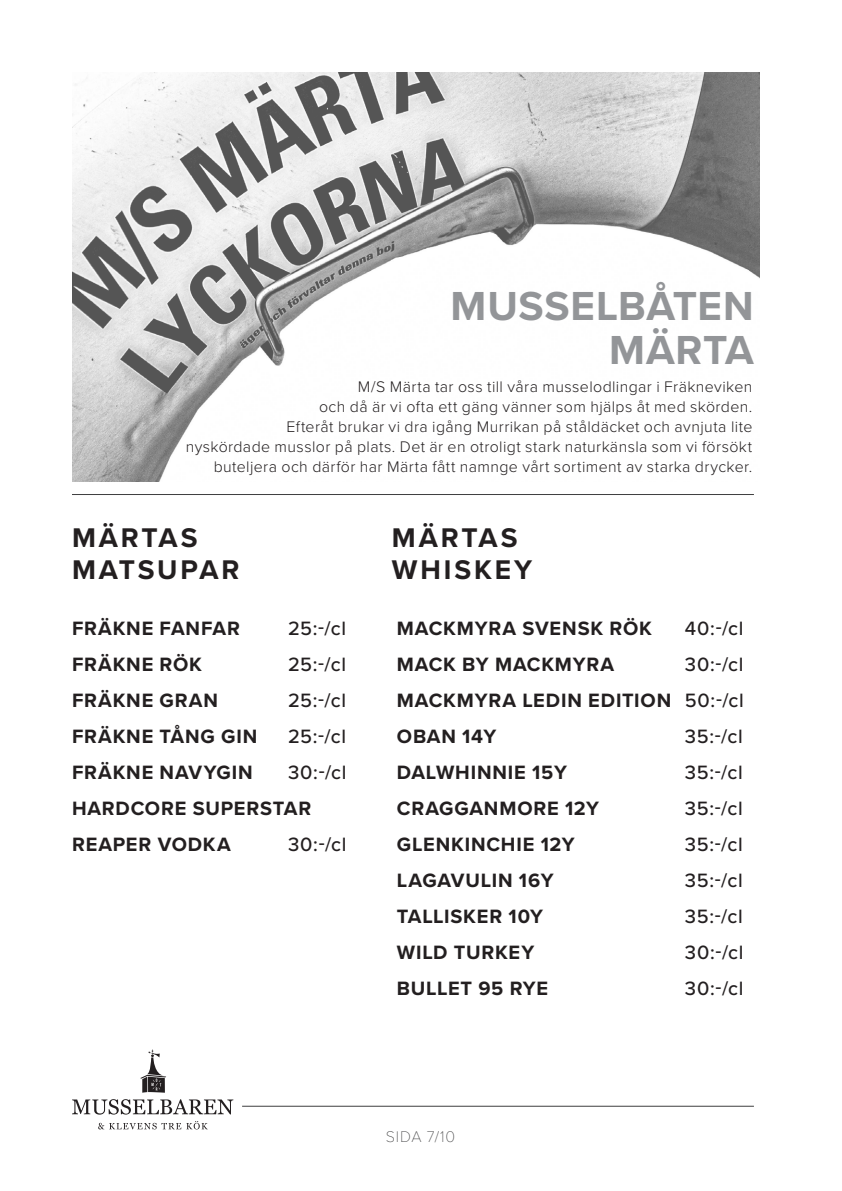
<style>
.page{position:relative;width:842px;height:1191px;background:#fff}
.page>*{position:absolute;margin:0;border:0;box-sizing:border-box;transform-origin:0 0}
.t1{font:700 42px "Proxima Nova";letter-spacing:.015em;color:#939598}
.t2{font:700 28px "Proxima Nova";letter-spacing:.1em;color:#231f20}
.t3{font:700 20px "Proxima Nova";letter-spacing:.04em;color:#231f20}
.t4{font:500 20px "Proxima Nova";letter-spacing:.035em;color:#231f20}
.t5{font:300 16px "Proxima Nova";letter-spacing:.025em;color:#231f20}
.t6{font:100 16px "Proxima Nova T";letter-spacing:.055em;color:#3e3e3f}
.s1{font-weight:500}
</style>
<div class="page">
<img style="left:72px;top:72px;width:688px;height:410px">
<hr style="left:72px;top:494px;width:682px;height:1px;background:#3e3e3f">
<hr style="left:242px;top:1105px;width:512px;height:1px;background:#3e3e3f">
<svg style="left:72px;top:1099px;width:161px;height:15px"></svg>
<svg style="left:140px;top:1049px;width:26px;height:43px"></svg>
<svg style="left:98px;top:1121px;width:110px;height:8px"></svg>
<p class="t1" style="left:450px;top:274px;width:305px">MUSSELBÅTEN</p>
<p class="t1" style="left:609px;top:318px;width:146px">MÄRTA</p>
<p class="t5" style="left:358px;top:375px;width:396px">M/S Märta tar oss till våra musselodlingar i Fräkneviken</p>
<p class="t5" style="left:319px;top:395px;width:435px">och då är vi ofta ett gäng vänner som hjälps åt med skörden.</p>
<p class="t5" style="left:287px;top:415px;width:467px">Efteråt brukar vi dra igång Murrikan på ståldäcket och avnjuta lite</p>
<p class="t5" style="left:186px;top:435px;width:568px">nyskördade musslor på plats. Det är en otroligt stark naturkänsla som vi försökt</p>
<p class="t5" style="left:214px;top:455px;width:540px">buteljera och därför har Märta fått namnge vårt sortiment av starka drycker.</p>
<p class="t2" style="left:72px;top:516px;width:127px">MÄRTAS</p>
<p class="t2" style="left:72px;top:548px;width:169px">MATSUPAR</p>
<p class="t3" style="left:72px;top:613px;width:169px">FRÄKNE FANFAR</p>
<p class="t4" style="left:288px;top:613px;width:59px">25:-/cl</p>
<p class="t3" style="left:72px;top:649px;width:131px">FRÄKNE RÖK</p>
<p class="t4" style="left:288px;top:649px;width:59px">25:-/cl</p>
<p class="t3" style="left:72px;top:685px;width:147px">FRÄKNE GRAN</p>
<p class="t4" style="left:288px;top:685px;width:59px">25:-/cl</p>
<p class="t3" style="left:72px;top:721px;width:187px">FRÄKNE TÅNG GIN</p>
<p class="t4" style="left:288px;top:721px;width:59px">25:-/cl</p>
<p class="t3" style="left:72px;top:757px;width:182px">FRÄKNE NAVYGIN</p>
<p class="t4" style="left:288px;top:757px;width:60px">30:-/cl</p>
<p class="t3" style="left:72px;top:793px;width:241px">HARDCORE SUPERSTAR</p>
<p class="t3" style="left:72px;top:829px;width:160px">REAPER VODKA</p>
<p class="t4" style="left:288px;top:829px;width:60px">30:-/cl</p>
<p class="t2" style="left:392px;top:516px;width:127px">MÄRTAS</p>
<p class="t2" style="left:392px;top:548px;width:142px">WHISKEY</p>
<p class="t3" style="left:397px;top:613px;width:256px">MACKMYRA SVENSK RÖK</p>
<p class="t4" style="left:685px;top:613px;width:60px">40:-/cl</p>
<p class="t3" style="left:397px;top:649px;width:219px">MACK BY MACKMYRA</p>
<p class="t4" style="left:685px;top:649px;width:60px">30:-/cl</p>
<p class="t3" style="left:397px;top:685px;width:348px">MACKMYRA LEDIN EDITION <span class="s1">50:-/cl</span></p>
<p class="t3" style="left:397px;top:721px;width:101px">OBAN 14Y</p>
<p class="t4" style="left:685px;top:721px;width:59px">35:-/cl</p>
<p class="t3" style="left:397px;top:757px;width:172px">DALWHINNIE 15Y</p>
<p class="t4" style="left:685px;top:757px;width:59px">35:-/cl</p>
<p class="t3" style="left:397px;top:793px;width:204px">CRAGGANMORE 12Y</p>
<p class="t4" style="left:685px;top:793px;width:59px">35:-/cl</p>
<p class="t3" style="left:397px;top:829px;width:179px">GLENKINCHIE 12Y</p>
<p class="t4" style="left:685px;top:829px;width:59px">35:-/cl</p>
<p class="t3" style="left:397px;top:865px;width:158px">LAGAVULIN 16Y</p>
<p class="t4" style="left:685px;top:865px;width:59px">35:-/cl</p>
<p class="t3" style="left:397px;top:901px;width:148px">TALLISKER 10Y</p>
<p class="t4" style="left:685px;top:901px;width:59px">35:-/cl</p>
<p class="t3" style="left:397px;top:937px;width:139px">WILD TURKEY</p>
<p class="t4" style="left:685px;top:937px;width:60px">30:-/cl</p>
<p class="t3" style="left:397px;top:973px;width:153px">BULLET 95 RYE</p>
<p class="t4" style="left:685px;top:973px;width:60px">30:-/cl</p>
<p class="t6" style="left:386px;top:1124px;width:71px">SIDA 7/10</p>
</div>
